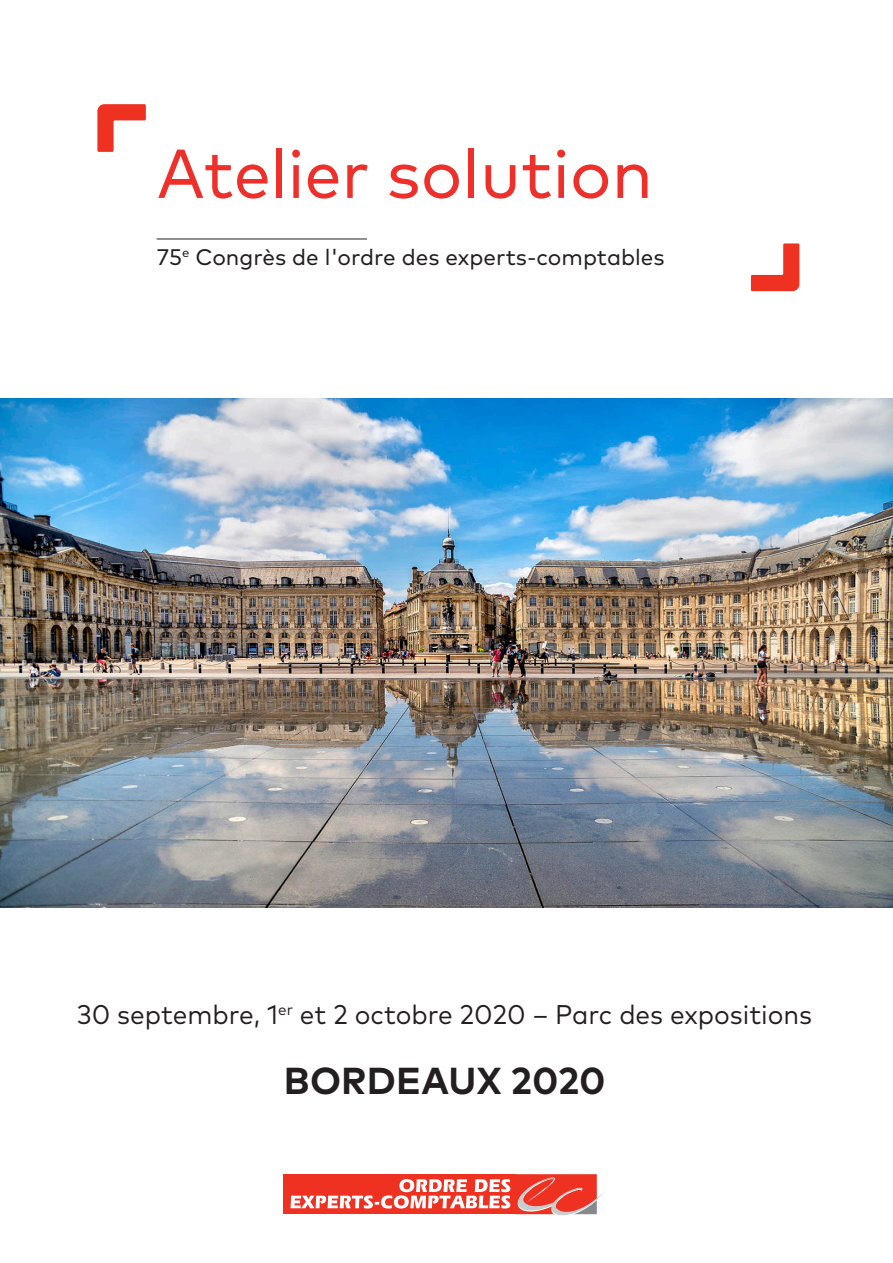
<style>
.page{position:relative;width:893px;height:1263px;background:#fff}
.page>*{position:absolute;margin:0;border:0;box-sizing:border-box;transform-origin:0 0}
.t1{font:69px "Mark Pro";color:#ee2f2a;scale:.96 1}
.t2{font:700 37.5px "Mark Pro";letter-spacing:.005em;color:#231f20}
.t3{font:27px "Mark Pro";color:#231f20}
.t4{font:22.5px "Mark Pro";color:#231f20}
</style>
<div class="page">
<svg style="left:97px;top:104px;width:49px;height:48px"></svg>
<svg style="left:751px;top:243px;width:48px;height:48px"></svg>
<hr style="left:157px;top:239px;width:210px;height:1px;background:#231f20">
<div style="left:284px;top:1174px;width:232px;height:40px;background:#ef3122"></div>
<svg style="left:290px;top:1174px;width:314px;height:42px"></svg>
<img style="left:0;top:398px;width:893px;height:510px">
<p class="t1" style="left:157px;top:122px;width:518px">Atelier solution</p>
<p class="t4" style="left:157px;top:240px;width:509px">75<sup>e</sup> Congrès de l'ordre des experts-comptables</p>
<p class="t3" style="left:77px;top:994px;width:736px">30 septembre, 1<sup>er</sup> et 2 octobre 2020 – Parc des expositions</p>
<p class="t2" style="left:284px;top:1053px;width:323px">BORDEAUX 2020</p>
</div>
